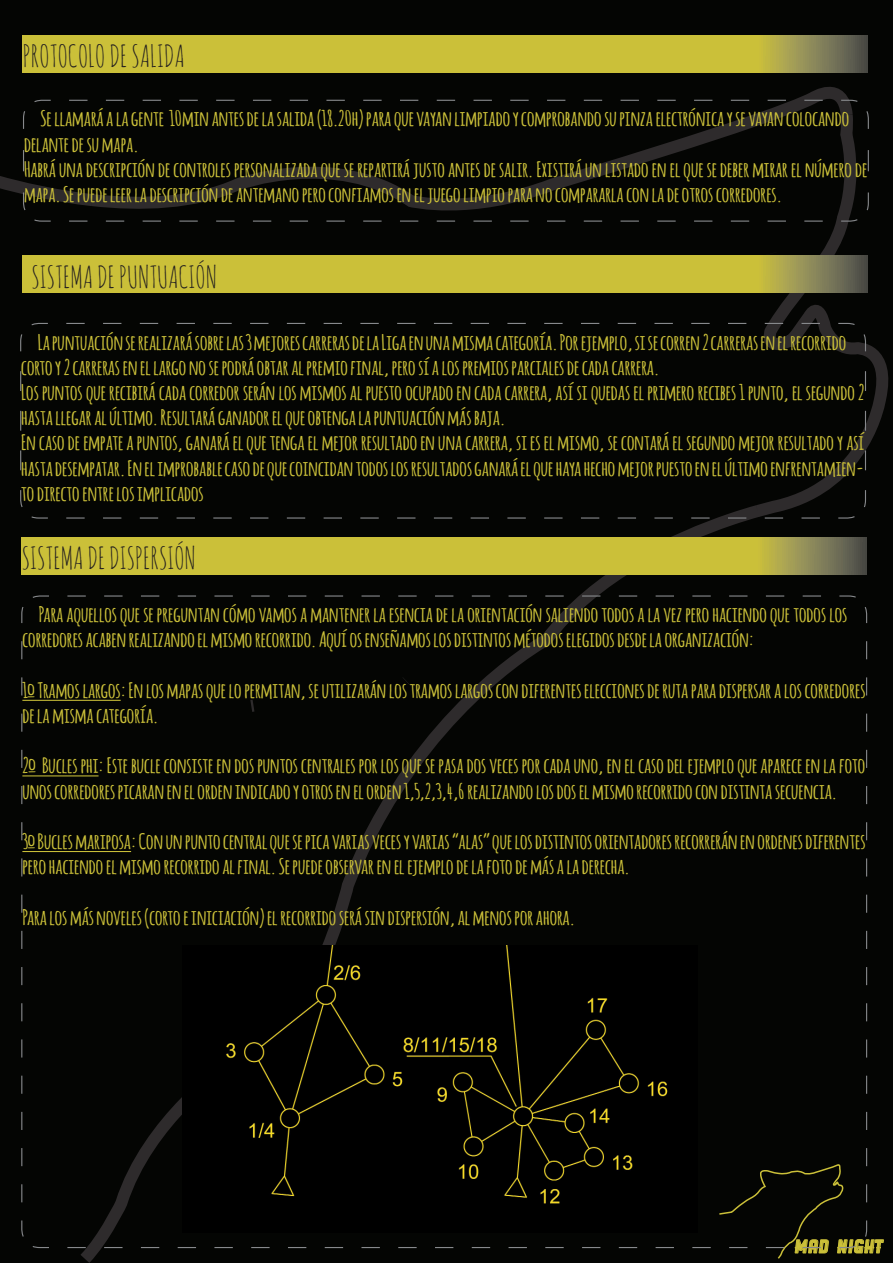
<style>
.page{position:relative;width:893px;height:1263px;background:#fff}
.page>*{position:absolute;margin:0;border:0;box-sizing:border-box;transform-origin:0 0}
.t1{font:30px "Amatic SC";color:#231f20}
.t2{font:700 21px/25.2px "Amatic";color:#cbc039;scale:1.12 1}
.t3{font:18px "Ranger";color:#cbc039}
</style>
<div class="page">
<div style="left:0;top:0;width:891px;height:1263px;background:#040503"></div>
<div style="left:239px;top:79px;width:654px;height:1184px;background:#040503"></div>
<svg style="left:23px;top:35px;width:845px;height:37px;background:#c2b83c"></svg>
<svg style="left:22px;top:99px;width:847px;height:123px;background:#090a08"></svg>
<div style="left:20px;top:322px;width:847px;height:197px;background:#040503"></div>
<svg style="left:23px;top:256px;width:845px;height:37px;background:#c2b83c"></svg>
<svg style="left:22px;top:537px;width:845px;height:37px;background:#c2b83c"></svg>
<div style="left:67px;top:632px;width:817px;height:631px;background:#040503"></div>
<div style="left:21px;top:595px;width:847px;height:654px;background:#040503"></div>
<div style="left:183px;top:945px;width:515px;height:288px;background:#000"></div>
<p class="t1" style="left:23px;top:37px;width:163px">PROTOCOLO DE SALIDA</p>
<p class="t2" style="left:24px;top:105px;width:738px;text-indent:16px">Se llamará a la gente 10min antes de la salida (18.20h) para que vayan limpiado y comprobando su pinza electrónica y se vayan colocando delante de su mapa.</p>
<p class="t2" style="left:24px;top:156px;width:754px">Habrá una descripción de controles personalizada que se repartirá justo antes de salir. Existirá un listado en el que se deber mirar el número de mapa. Se puede leer la descripción de antemano pero confiamos en el juego limpio para no compararla con la de otros corredores.</p>
<p class="t1" style="left:31px;top:257px;width:187px">SISTEMA DE PUNTUACIÓN</p>
<p class="t2" style="left:21px;top:328px;width:738px;text-indent:17px">La puntuación se realizará sobre las 3 mejores carreras de la Liga en una misma categoría. Por ejemplo, si se corren 2 carreras en el recorrido corto y 2 carreras en el largo no se podrá obtar al premio final, pero sí a los premios parciales de cada carrera.</p>
<p class="t2" style="left:21px;top:379px;width:754px">Los puntos que recibirá cada corredor serán los mismos al puesto ocupado en cada carrera, así si quedas el primero recibes 1 punto, el segundo 2 hasta llegar al último. Resultará ganador el que obtenga la puntuación más baja.</p>
<p class="t2" style="left:21px;top:429px;width:754px;text-align:justify">En caso de empate a puntos, ganará el que tenga el mejor resultado en una carrera, si es el mismo, se contará el segundo mejor resultado y así hasta desempatar. En el improbable caso de que coincidan todos los resultados ganará el que haya hecho mejor puesto en el último enfrentamien&shy;to directo entre los implicados</p>
<p class="t1" style="left:22px;top:539px;width:176px">SISTEMA DE DISPERSIÓN</p>
<p class="t2" style="left:22px;top:601px;width:738px;text-indent:17px">Para aquellos que se preguntan cómo vamos a mantener la esencia de la orientación saliendo todos a la vez pero haciendo que todos los corredores acaben realizando el mismo recorrido. Aquí os enseñamos los distintos métodos elegidos desde la organización:</p>
<p class="t2" style="left:22px;top:676px;width:754px">1º Tramos largos: En los mapas que lo permitan, se utilizarán los tramos largos con diferentes elecciones de ruta para dispersar a los corredores de la misma categoría.</p>
<p class="t2" style="left:22px;top:752px;width:754px">2º Bucles phi: Este bucle consiste en dos puntos centrales por los que se pasa dos veces por cada uno, en el caso del ejemplo que aparece en la foto unos corredores picaran en el orden indicado y otros en el orden 1,5,2,3,4,6 realizando los dos el mismo recorrido con distinta secuencia.</p>
<p class="t2" style="left:22px;top:828px;width:754px">3º Bucles mariposa: Con un punto central que se pica varias veces y varias “alas” que los distintos orientadores recorrerán en ordenes diferentes pero haciendo el mismo recorrido al final. Se puede observar en el ejemplo de la foto de más a la derecha.</p>
<p class="t2" style="left:22px;top:903px;width:495px">Para los más noveles (corto e iniciación) el recorrido será sin dispersión, al menos por ahora.</p>
<p class="t3" style="left:795px;top:1236px;width:91px">MAD NIGHT</p>
</div>
